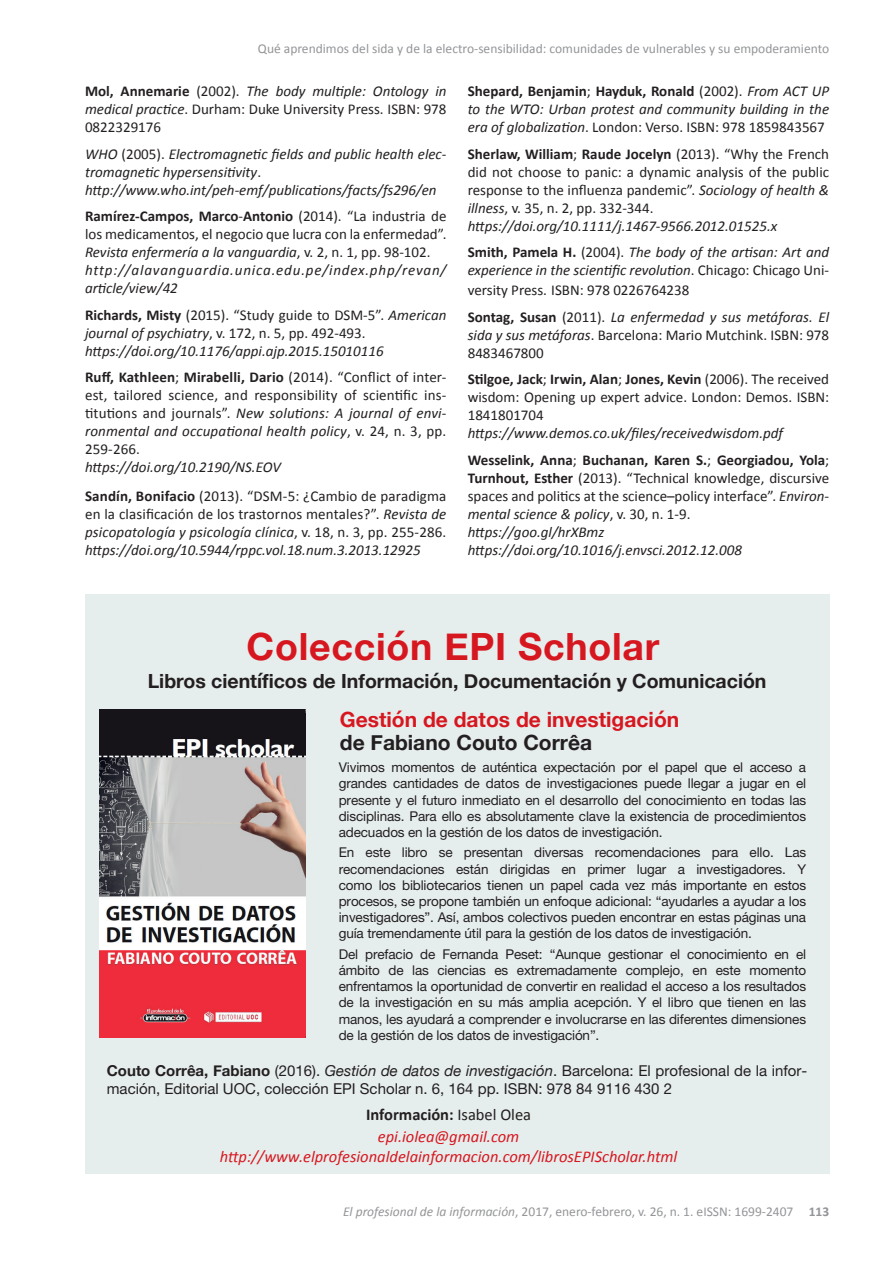
<style>
.page{position:relative;width:893px;height:1263px;background:#fff}
.page>*{position:absolute;margin:0;border:0;box-sizing:border-box;transform-origin:0 0}
.t1{font:700 37.5px "Helvetica Neue";letter-spacing:.02em;color:#d7171f}
.t2{font:700 21px "Helvetica Neue";color:#d7171f}
.t3{font:700 21px "Helvetica Neue";color:#231f20}
.t4{font:700 19.5px "Helvetica Neue";color:#231f20}
.t5{font:italic 16.5px/21.6px "Calibri";color:#d7171f;text-align:center}
.t6{font:15px/18px "Calibri";color:#231f20}
.t7{font:italic 15px/18px "Calibri";color:#231f20}
.t8{font:15px/18px "Helvetica Neue";color:#231f20}
.t9{font:13.5px/16.2px "Helvetica Neue";letter-spacing:-.01em;color:#231f20;text-align:justify}
.t10{font:13.5px "Calibri";color:#939598}
.s1{font-weight:700}
.s2{font-style:italic}
.s3{font-style:normal}
.s4{font-weight:700;font-style:normal}
.s5{font-weight:700;font-style:normal;color:#231f20}
.s6{font-style:normal;color:#231f20}
</style>
<div class="page">
<div style="left:85px;top:594px;width:744px;height:580px;background:#e6eded"></div>
<img style="left:100px;top:709px;width:206px;height:329px">
<p class="t10" style="left:258px;top:40px;width:573px">Qué aprendimos del sida y de la electro-sensibilidad: comunidades de vulnerables y su empoderamiento</p>
<p class="t6" style="left:85px;top:82px;width:363px;text-align:justify"><span class="s1">Mol, Annemarie</span> (2002). <span class="s2">The body multiple: Ontology in medical practice</span>. Durham: Duke University Press. ISBN: 978<br>0822329176</p>
<p class="t7" style="left:85px;top:144px;width:363px">WHO <span class="s3">(2005).</span> Electromagnetic fields and public health elec&shy;tromagnetic hypersensitivity<span class="s3">. </span>http://www.who.int/peh-emf/publications/facts/fs296/en</p>
<p class="t7" style="left:85px;top:207px;width:363px"><span class="s4">Ramírez-Campos, Marco</span><span class="s3">-</span><span class="s4">Antonio</span> <span class="s3">(2014). “La industria de los medicamentos, el negocio que lucra con la enfermedad”.<br></span>Revista enfermería a la vanguardia<span class="s3">, v. 2, n. 1, pp. 98-102. </span>http://alavanguardia.unica.edu.pe/index.php/revan/ article/view/42</p>
<p class="t7" style="left:85px;top:305px;width:363px"><span class="s4">Richards, Misty</span> <span class="s3">(2015). “Study guide to DSM-5”.</span> American journal of psychiatry<span class="s3">, v. 172, n. 5, pp. 492-493. </span>https://doi.org/10.1176/appi.ajp.2015.15010116</p>
<p class="t6" style="left:85px;top:368px;width:363px;text-align:justify"><span class="s1">Ruff, Kathleen</span>; <span class="s1">Mirabelli, Dario</span> (2014). “Conflict of inter&shy;est, tailored science, and responsibility of scientific ins&shy;titutions and journals”. <span class="s2">New solutions: A journal of envi&shy;ronmental and occupational health policy</span>, v. 24, n. 3, pp.<br>259-266.</p>
<p class="t6" style="left:85px;top:453px;width:363px;line-height:28.7px"><span class="s2">https://doi.org/10.2190/NS.EOV<br></span><span class="s1">Sandín, Bonifacio</span> (2013). “DSM-5: ¿Cambio de paradigma</p>
<p class="t7" style="left:85px;top:504px;width:363px;text-align:justify"><span class="s3">en la clasificación de los trastornos mentales?”.</span> Revista de psicopatología y psicología clínica<span class="s3">, v. 18, n. 3, pp. 255-286. </span>https://doi.org/10.5944/rppc.vol.18.num.3.2013.12925</p>
<p class="t7" style="left:468px;top:82px;width:363px;text-align:justify"><span class="s4">Shepard, Benjamin</span><span class="s3">;</span> <span class="s4">Hayduk, Ronald</span> <span class="s3">(2002).</span> From ACT UP to the WTO: Urban protest and community building in the era of globalization<span class="s3">. London: Verso. ISBN: 978 1859843567</span></p>
<p class="t6" style="left:468px;top:145px;width:363px"><span class="s1">Sherlaw, William</span>; <span class="s1">Raude Jocelyn</span> (2013). “Why the French did not choose to panic: a dynamic analysis of the public response to the influenza pandemic”. <span class="s2">Sociology of health &amp; illness</span>, v. 35, n. 2, pp. 332-344. <span class="s2">https://doi.org/10.1111/j.1467-9566.2012.01525.x</span></p>
<p class="t7" style="left:468px;top:243px;width:363px"><span class="s4">Smith, Pamela H.</span> <span class="s3">(2004).</span> The body of the artisan: Art and experience in the scientific revolution<span class="s3">. Chicago: Chicago Uni-</span></p>
<p class="t6" style="left:468px;top:277px;width:363px;line-height:26.5px">versity Press. ISBN: 978 0226764238<br><span class="s1">Sontag, Susan</span> (2011). <span class="s2">La enfermedad y sus metáforas. El</span></p>
<p class="t6" style="left:468px;top:326px;width:363px"><span class="s2">sida y sus metáforas</span>. Barcelona: Mario Mutchink. ISBN: 978<br>8483467800</p>
<p class="t6" style="left:468px;top:370px;width:363px;text-align:justify"><span class="s1">Stilgoe, Jack</span>; <span class="s1">Irwin, Alan</span>; <span class="s1">Jones, Kevin</span> (2006). The received wisdom: Opening up expert advice. London: Demos. ISBN:<br>1841801704</p>
<p class="t7" style="left:468px;top:419px;width:363px;line-height:26.5px">https://www.demos.co.uk/files/receivedwisdom.pdf<br><span class="s4">Wesselink, Anna</span><span class="s3">;</span> <span class="s4">Buchanan, Karen S.</span><span class="s3">;</span> <span class="s4">Georgiadou, Yola</span><span class="s3">;</span></p>
<p class="t6" style="left:468px;top:469px;width:363px"><span class="s1">Turnhout, Esther</span> (2013). “Technical knowledge, discursive spaces and politics at the science–policy interface”. <span class="s2">Environ&shy;mental science &amp; policy</span>, v. 30, n. 1-9. <span class="s2">https://goo.gl/hrXBmz https://doi.org/10.1016/j.envsci.2012.12.008</span></p>
<h1 class="t1" style="left:247px;top:617px;width:414px">Colección EPI Scholar</h1>
<h3 class="t4" style="left:148px;top:665px;width:620px">Libros científicos de Información, Documentación y Comunicación</h3>
<h2 class="t2" style="left:340px;top:703px;width:341px">Gestión de datos de investigación</h2>
<h2 class="t3" style="left:340px;top:726px;width:254px">de Fabiano Couto Corrêa</h2>
<p class="t9" style="left:339px;top:759px;width:469px">Vivimos momentos de auténtica expectación por el papel que el acceso a grandes cantidades de datos de investigaciones puede llegar a jugar en el presente y el futuro inmediato en el desarrollo del conocimiento en todas las disciplinas. Para ello es absolutamente clave la existencia de procedimientos adecuados en la gestión de los datos de investigación.</p>
<p class="t9" style="left:339px;top:844px;width:469px">En este libro se presentan diversas recomendaciones para ello. Las recomendaciones están dirigidas en primer lugar a investigadores. Y como los bibliotecarios tienen un papel cada vez más importante en estos procesos, se propone también un enfoque adicional: “ayudarles a ayudar a los investigadores”. Así, ambos colectivos pueden encontrar en estas páginas una guía tremendamente útil para la gestión de los datos de investigación.</p>
<p class="t9" style="left:339px;top:946px;width:469px">Del prefacio de Fernanda Peset: “Aunque gestionar el conocimiento en el ámbito de las ciencias es extremadamente complejo, en este momento enfrentamos la oportunidad de convertir en realidad el acceso a los resultados de la investigación en su más amplia acepción. Y el libro que tienen en las manos, les ayudará a comprender e involucrarse en las diferentes dimensiones de la gestión de los datos de investigación”.</p>
<p class="t8" style="left:107px;top:1061px;width:702px"><span class="s1">Couto Corrêa, Fabiano</span> (2016). <span class="s2">Gestión de datos de investigación</span>. Barcelona: El profesional de la infor&shy;mación, Editorial UOC, colección EPI Scholar n. 6, 164 pp. ISBN: 978 84 9116 430 2</p>
<p class="t5" style="left:366px;top:1103px;width:167px"><span class="s5">Información:</span> <span class="s6">Isabel Olea </span>epi.iolea@gmail.com</p>
<p class="t5" style="left:220px;top:1145px;width:459px">http://www.elprofesionaldelainformacion.com/librosEPIScholar.html</p>
<p class="t10" style="left:343px;top:1203px;width:488px"><span class="s2">El profesional de la información</span>, 2017, enero-febrero, v. 26, n. 1. eISSN: 1699-2407 <span class="s1">113</span></p>
</div>
